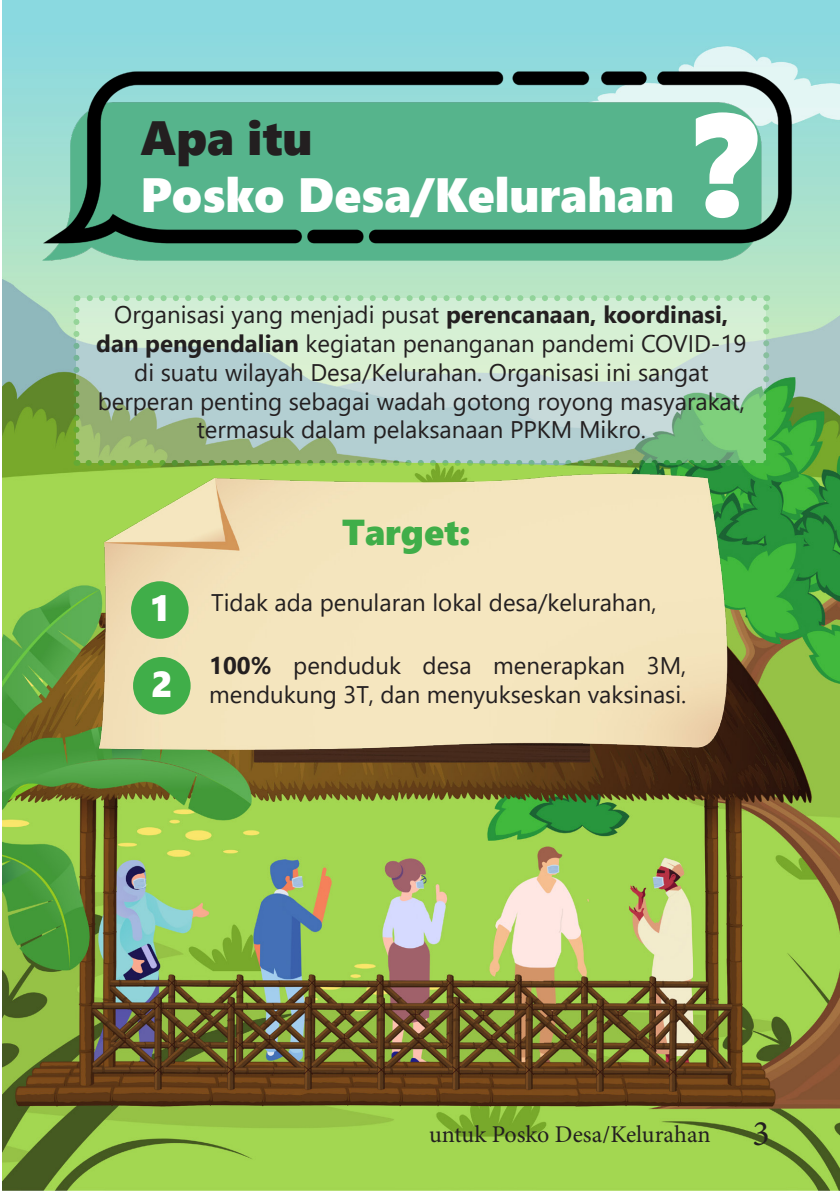
<style>
.page{position:relative;width:840px;height:1191px;background:#fff}
.page>*{position:absolute;margin:0;border:0;box-sizing:border-box;transform-origin:0 0}
.t1{font:144px "Segoe UI Black";color:#fff}
.t2{font:48px "Segoe UI Black";color:#fff}
.t3{font:48px "Segoe UI Black";color:#231f20}
.t4{font:36px "Segoe UI Black";color:#40ae49}
.t5{font:36px "Segoe UI Black";color:#fff}
.t6{font:36px "Minion Pro";color:#231f20}
.t7{font:24px/28.8px "Segoe UI";color:#231f20;text-align:center}
.t8{font:24px "Minion Pro";letter-spacing:-.005em;color:#231f20}
.s1{font-weight:700}
.s2{font-size:36px}
</style>
<div class="page">
<img style="left:2px;top:0;width:837px;height:1190px">
<svg style="left:76px;top:298px;width:689px;height:165px;background:#bedac7"></svg>
<svg style="left:73px;top:310px;width:6px;height:148px"></svg>
<svg style="left:762px;top:295px;width:6px;height:156px"></svg>
<svg style="left:76px;top:295px;width:677px;height:6px;background:#b1e1b9"></svg>
<img style="left:34px;top:0;width:797px;height:270px">
<img style="left:62px;top:458px;width:695px;height:300px">
<div style="left:131px;top:581px;width:57px;height:58px;background:#40ae49;border-radius:50%"></div>
<svg style="left:133px;top:657px;width:57px;height:57px;background:#64b85f"></svg>
<p class="t3" style="left:140px;top:103px;width:173px">Apa itu</p>
<p class="t2" style="left:140px;top:161px;width:535px">Posko Desa/Kelurahan</p>
<p class="t1" style="left:693px;top:61px;width:62px">?</p>
<p class="t7" style="left:96px;top:298px;width:651px">Organisasi yang menjadi pusat <span class="s1">perencanaan, koordinasi, dan pengendalian</span> kegiatan penanganan pandemi COVID-19</p>
<p class="t7" style="left:98px;top:356px;width:648px">di suatu wilayah Desa/Kelurahan. Organisasi ini sangat berperan penting sebagai wadah gotong royong masyarakat, termasuk dalam pelaksanaan PPKM Mikro.</p>
<p class="t5" style="left:151px;top:582px;width:19px">1</p>
<p class="t5" style="left:151px;top:658px;width:23px">2</p>
<p class="t4" style="left:342px;top:506px;width:130px">Target:</p>
<p class="t7" style="left:211px;top:585px;width:446px">Tidak ada penularan lokal desa/kelurahan,</p>
<p class="t7" style="left:209px;top:649px;width:478px;text-align:left"><span class="s1">100%</span> penduduk desa menerapkan 3M, mendukung 3T, dan menyukseskan vaksinasi.</p>
<p class="t8" style="left:418px;top:1118px;width:339px">untuk Posko Desa/Kelurahan <span class="s2">3</span></p>
<p class="t8" style="left:429px;top:1118px;width:283px">untuk Posko Desa/Kelurahan</p>
<p class="t6" style="left:752px;top:1109px;width:19px">3</p>
</div>
